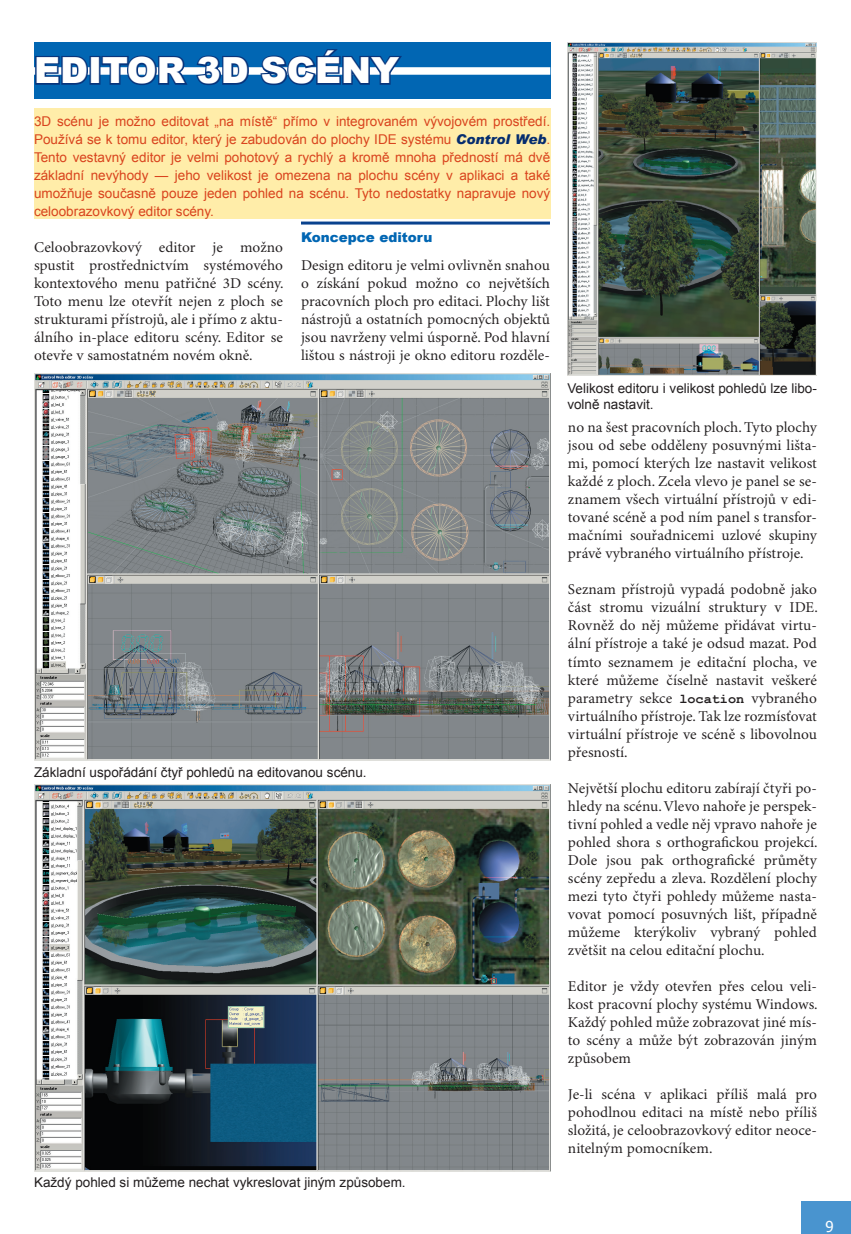
<style>
.page{position:relative;width:851px;height:1234px;background:#fff}
.page>*{position:absolute;margin:0;border:0;box-sizing:border-box;transform-origin:0 0}
.t1{font:900 36px "Arial";color:#fff}
.t2{font:15px/18px "Minion Pro";color:#231f20;text-align:justify}
.t3{font:15px "Tahoma";color:#fff}
.t4{font:13.5px/18px "Arial";color:#d9441e;text-align:justify}
.t5{font:13.5px/16.2px "Arial";color:#231f20}
.t6{font:900 13.5px "Arial";color:#0166b3}
.s1{font-weight:900;font-style:italic;color:#052d6f}
.s2{font-family:"Courier New";font-weight:700;font-size:13.5px}
</style>
<div class="page">
<div style="left:801px;top:1200px;width:49px;height:33px;background:#4994cf"></div>
<hr style="left:301px;top:221px;width:249px;height:3px;background:#09428e">
<div style="left:34px;top:108px;width:516px;height:110px;background:#ffeda9"></div>
<img style="left:34px;top:373px;width:516px;height:387px">
<img style="left:567px;top:43px;width:249px;height:332px">
<img style="left:34px;top:784px;width:516px;height:386px">
<div style="left:34px;top:43px;width:516px;height:56px;background:#0166b3"></div>
<div style="left:34px;top:67px;width:516px;height:8px;background:#fff"></div>
<svg style="left:34px;top:56px;width:55px;height:29px"></svg>
<div style="left:89px;top:56px;width:11px;height:29px;border:3px solid #08357c"></div>
<svg style="left:100px;top:55px;width:151px;height:30px"></svg>
<svg style="left:259px;top:49px;width:145px;height:36px"></svg>
<h1 class="t1" style="left:34px;top:44px;width:366px">EDITOR 3D SCÉNY</h1>
<p class="t4" style="left:34px;top:112px;width:517px">3D scénu je možno editovat „na místě“ přímo v integrovaném vývojovém prostředí.<br>Používá se k tomu editor, který je zabudován do plochy IDE systému <span class="s1">Control Web</span>.<br>Tento vestavný editor je velmi pohotový a rychlý a kromě mnoha předností má dvě základní nevýhody — jeho velikost je omezena na plochu scény v aplikaci a také umožňuje současně pouze jeden pohled na scénu. Tyto nedostatky napravuje nový celoobrazovkový editor scény.</p>
<p class="t2" style="left:34px;top:239px;width:251px">Celoobrazovkový editor je možno spustit prostřednictvím systémového kontextového menu patřičné 3D scény.<br>Toto menu lze otevřít nejen z ploch se strukturami přístrojů, ale i přímo z aktu&shy;álního in-place editoru scény. Editor se otevře v samostatném novém okně.</p>
<p class="t6" style="left:301px;top:227px;width:133px">Koncepce editoru</p>
<p class="t2" style="left:301px;top:257px;width:250px">Design editoru je velmi ovlivněn snahou o získání pokud možno co největších pracovních ploch pro editaci. Plochy lišt nástrojů a ostatních pomocných objektů jsou navrženy velmi úsporně. Pod hlavní lištou s nástroji je okno editoru rozděle-</p>
<p class="t5" style="left:34px;top:764px;width:334px">Základní uspořádání čtyř pohledů na editovanou scénu.</p>
<p class="t5" style="left:34px;top:1174px;width:373px">Každý pohled si můžeme nechat vykreslovat jiným způsobem.</p>
<p class="t5" style="left:567px;top:380px;width:251px">Velikost editoru i velikost pohledů lze libo&shy;volně nastavit.</p>
<p class="t2" style="left:568px;top:419px;width:250px">no na šest pracovních ploch. Tyto plochy jsou od sebe odděleny posuvnými lišta&shy;mi, pomocí kterých lze nastavit velikost každé z ploch. Zcela vlevo je panel se se&shy;znamem všech virtuální přístrojů v edi&shy;tované scéně a pod ním panel s transfor&shy;mačními souřadnicemi uzlové skupiny právě vybraného virtuálního přístroje.</p>
<p class="t2" style="left:568px;top:581px;width:251px">Seznam přístrojů vypadá podobně jako část stromu vizuální struktury v IDE.<br>Rovněž do něj můžeme přidávat virtu&shy;ální přístroje a také je odsud mazat. Pod tímto seznamem je editační plocha, ve které můžeme číselně nastavit veškeré parametry sekce <span class="s2">location</span> vybraného virtuálního přístroje. Tak lze rozmísťovat virtuální přístroje ve scéně s libovolnou přesností.</p>
<p class="t2" style="left:568px;top:779px;width:251px">Největší plochu editoru zabírají čtyři po&shy;hledy na scénu. Vlevo nahoře je perspek&shy;tivní pohled a vedle něj vpravo nahoře je pohled shora s orthografickou projekcí.<br>Dole jsou pak orthografické průměty scény zepředu a zleva. Rozdělení plochy mezi tyto čtyři pohledy můžeme nasta&shy;vovat pomocí posuvných lišt, případně můžeme kterýkoliv vybraný pohled zvětšit na celou editační plochu.</p>
<p class="t2" style="left:568px;top:977px;width:251px">Editor je vždy otevřen přes celou veli&shy;kost pracovní plochy systému Windows.<br>Každý pohled může zobrazovat jiné mís&shy;to scény a může být zobrazován jiným způsobem</p>
<p class="t2" style="left:568px;top:1085px;width:250px">Je-li scéna v aplikaci příliš malá pro pohodlnou editaci na místě nebo příliš složitá, je celoobrazovkový editor neoce&shy;nitelným pomocníkem.</p>
<p class="t3" style="left:825px;top:1216px;width:10px">9</p>
</div>
